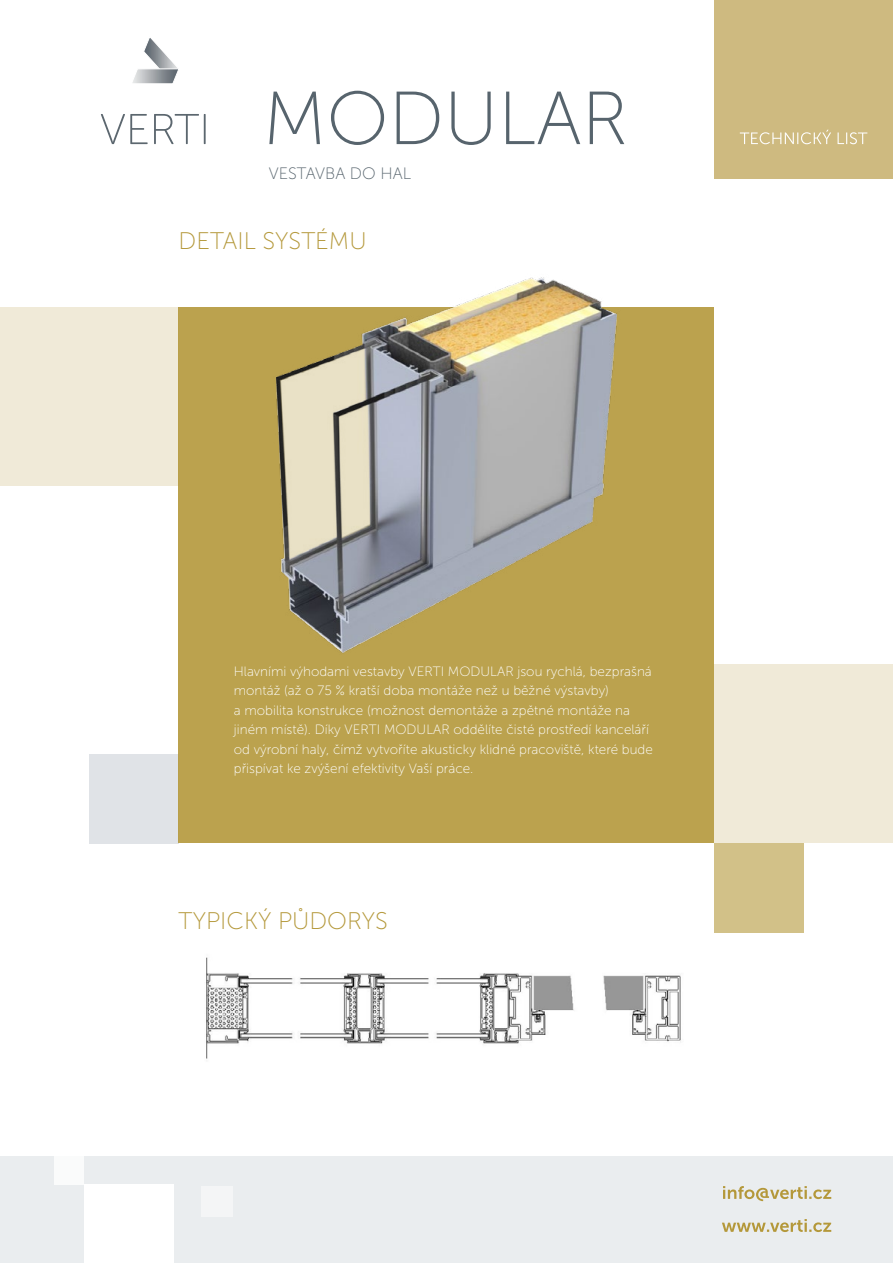
<style>
.page{position:relative;width:893px;height:1263px;background:#fff}
.page>*{position:absolute;margin:0;border:0;box-sizing:border-box;transform-origin:0 0}
.t1{font:75px "Museo Sans 100";color:#57646d}
.t2{font:24px "Museo Sans 100";color:#b4983a}
.t3{font:16.5px "Museo Sans 100";color:#57646d}
.t4{font:13.5px/19.5px "Museo Sans 100";color:#fff}
</style>
<div class="page">
<div style="left:714px;top:0;width:179px;height:179px;background:#ceba80"></div>
<svg style="left:132px;top:38px;width:46px;height:46px"></svg>
<svg style="left:101px;top:114px;width:47px;height:30px"></svg>
<svg style="left:154px;top:114px;width:45px;height:30px"></svg>
<hr style="left:204px;top:114px;width:2px;height:30px;background:#5c676f">
<svg style="left:740px;top:130px;width:127px;height:14px"></svg>
<div style="left:0;top:1157px;width:893px;height:106px;background:#eaedef"></div>
<svg style="left:722px;top:1219px;width:109px;height:13px"></svg>
<svg style="left:723px;top:1186px;width:108px;height:15px"></svg>
<div style="left:54px;top:1157px;width:30px;height:28px;background:#fff"></div>
<div style="left:84px;top:1185px;width:89px;height:78px;background:#fff"></div>
<div style="left:201px;top:1186px;width:32px;height:31px;background:#f4f5f6"></div>
<div style="left:0;top:307px;width:179px;height:179px;background:#f0ead8"></div>
<div style="left:714px;top:664px;width:179px;height:179px;background:#f0ead8"></div>
<div style="left:714px;top:843px;width:90px;height:89px;background:#d2c188"></div>
<div style="left:89px;top:754px;width:90px;height:89px;background:#e0e3e7"></div>
<div style="left:179px;top:307px;width:535px;height:536px;background:#bba24e"></div>
<img style="left:206px;top:957px;width:475px;height:102px">
<img style="left:276px;top:277px;width:341px;height:376px">
<h1 class="t1" style="left:263px;top:79px;width:367px">MODULAR</h1>
<p class="t3" style="left:269px;top:164px;width:144px">VESTAVBA DO HAL</p>
<h2 class="t2" style="left:179px;top:228px;width:185px">d etail systému</h2>
<p class="t4" style="left:234px;top:661px;width:421px">H lavními výhodami vestavby VE RTI MO DULAR jsou rychlá, bezprašná montáž (až o 75 % kratší doba montáže než u běžné výstavby)<br>a mobilita konstrukce (možnost demontáže a zpětné montáže na jiném místě). Díky VE RTI MO DULAR oddělíte čisté prostředí kanceláří od výrobní haly, čímž vytvoříte akusticky klidné pracoviště, které bude přispívat ke zvýšení efektivity Vaší práce.</p>
<h2 class="t2" style="left:179px;top:908px;width:208px">typický půdorys</h2>
</div>
